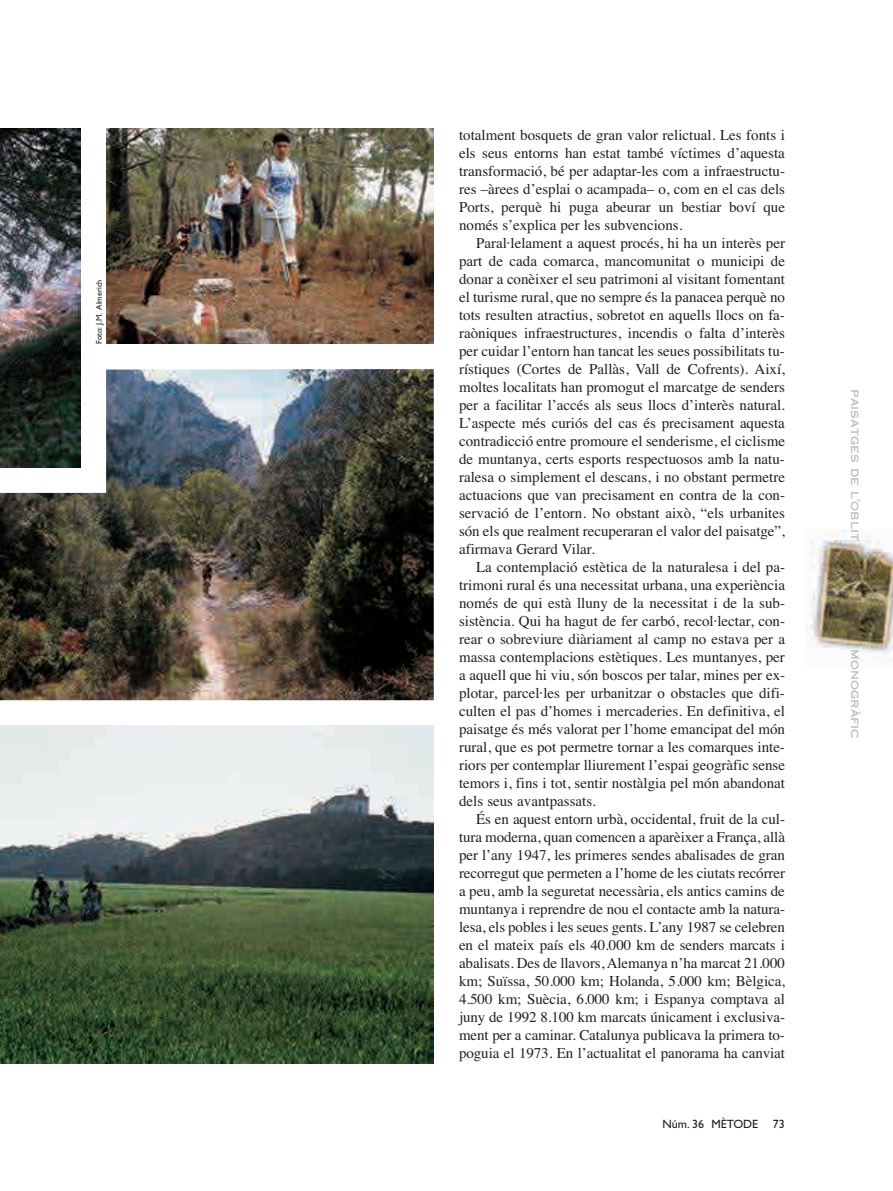
<style>
.page{position:relative;width:893px;height:1191px;background:#fff}
.page>*{position:absolute;margin:0;border:0;box-sizing:border-box;transform-origin:0 0}
.t1{font:15px/18px "Times";color:#231f20;text-align:justify}
.t2{font:12px "Copperplate Thirty One AB";color:#bcbdc0}
.t3{font:12px "Gill Sans";color:#231f20}
.t4{font:8.25px "Gill Sans";letter-spacing:-.005em;color:#231f20}
</style>
<div class="page">
<img style="left:805px;top:529px;width:88px;height:132px">
<img style="left:0;top:128px;width:81px;height:241px">
<img style="left:0;top:725px;width:434px;height:339px">
<img style="left:0;top:369px;width:433px;height:331px">
<img style="left:106px;top:128px;width:328px;height:215px">
<p class="t4" style="left:96px;top:344px;width:66px;rotate:-90deg">Foto: J.M. Almerich</p>
<p class="t1" style="left:459px;top:127px;width:327px">totalment bosquets de gran valor relictual. Les fonts i els seus entorns han estat també víctimes d’aquesta transformació, bé per adaptar-les com a infraestructu&shy;res –àrees d’esplai o acampada– o, com en el cas dels Ports, perquè hi puga abeurar un bestiar boví que només s’explica per les subvencions.</p>
<p class="t1" style="left:459px;top:235px;width:327px;text-indent:17px">Paral·lelament a aquest procés, hi ha un interès per part de cada comarca, mancomunitat o municipi de donar a conèixer el seu patrimoni al visitant fomentant el turisme rural, que no sempre és la panacea perquè no tots resulten atractius, sobretot en aquells llocs on fa&shy;raòniques infraestructures, incendis o falta d’interès per cuidar l’entorn han tancat les seues possibilitats tu&shy;rístiques (Cortes de Pallàs, Vall de Cofrents). Així, moltes localitats han promogut el marcatge de senders per a facilitar l’accés als seus llocs d’interès natural.<br>L’aspecte més curiós del cas és precisament aquesta contradicció entre promoure el senderisme, el ciclisme de muntanya, certs esports respectuosos amb la natu&shy;ralesa o simplement el descans, i no obstant permetre actuacions que van precisament en contra de la con&shy;servació de l’entorn. No obstant això, “els urbanites són els que realment recuperaran el valor del paisatge”, afirmava Gerard Vilar.</p>
<p class="t1" style="left:459px;top:559px;width:328px;text-indent:17px">La contemplació estètica de la naturalesa i del pa&shy;trimoni rural és una necessitat urbana, una experiència només de qui està lluny de la necessitat i de la sub&shy;sistència. Qui ha hagut de fer carbó, recol·lectar, con&shy;rear o sobreviure diàriament al camp no estava per a massa contemplacions estètiques. Les muntanyes, per a aquell que hi viu, són boscos per talar, mines per ex&shy;plotar, parcel·les per urbanitzar o obstacles que difi&shy;culten el pas d’homes i mercaderies. En definitiva, el paisatge és més valorat per l’home emancipat del món rural, que es pot permetre tornar a les comarques inte&shy;riors per contemplar lliurement l’espai geogràfic sense temors i, fins i tot, sentir nostàlgia pel món abandonat dels seus avantpassats.</p>
<p class="t1" style="left:459px;top:811px;width:327px;text-indent:17px">És en aquest entorn urbà, occidental, fruit de la cul&shy;tura moderna, quan comencen a aparèixer a França, allà per l’any 1947, les primeres sendes abalisades de gran recorregut que permeten a l’home de les ciutats recórrer a peu, amb la seguretat necessària, els antics camins de muntanya i reprendre de nou el contacte amb la natura&shy;lesa, els pobles i les seues gents. L’any 1987 se celebren en el mateix país els 40.000 km de senders marcats i abalisats. Des de llavors, Alemanya n’ha marcat 21.000 km; Suïssa, 50.000 km; Holanda, 5.000 km; Bèlgica, 4.500 km; Suècia, 6.000 km; i Espanya comptava al juny de 1992 8.100 km marcats únicament i exclusiva&shy;ment per a caminar. Catalunya publicava la primera to&shy;poguia el 1973. En l’actualitat el panorama ha canviat</p>
<p class="t3" style="left:662px;top:1120px;width:124px">Núm. 36 MÈTODE 73</p>
<p class="t2" style="left:862px;top:389px;width:153px;rotate:90deg">paisatges de l’oblit</p>
<p class="t2" style="left:862px;top:649px;width:91px;rotate:90deg">monogràfic</p>
</div>
